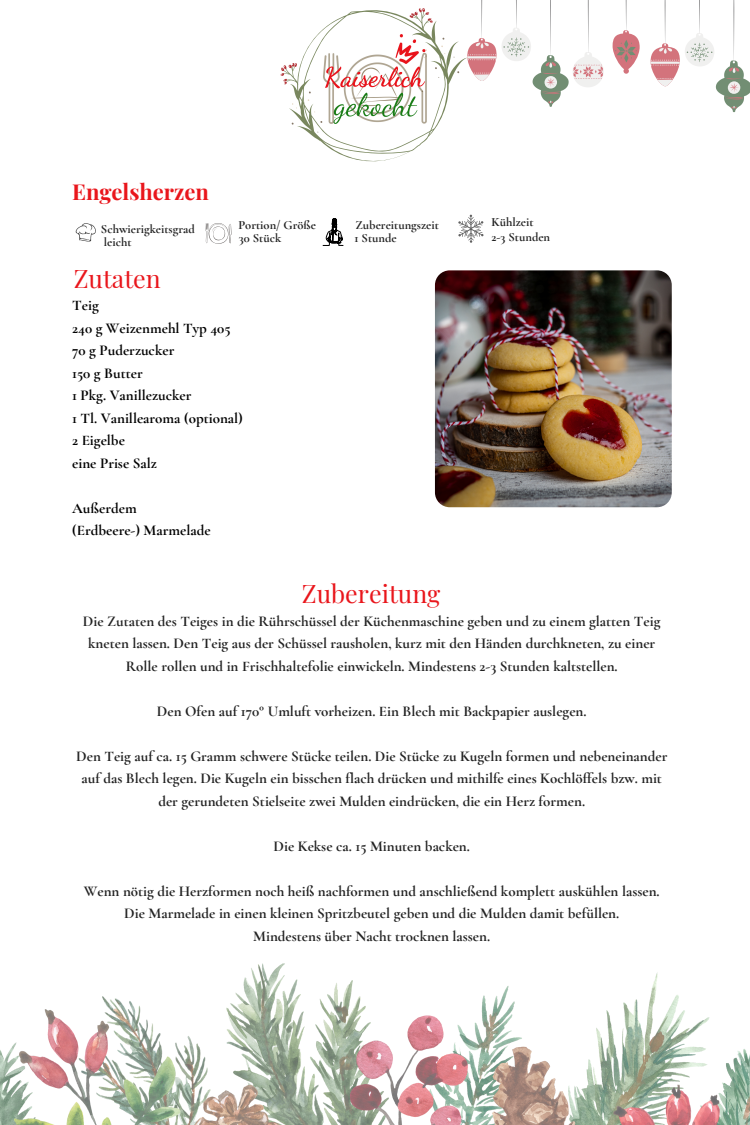
<style>
.page{position:relative;width:750px;height:1125px;background:#fff}
.page>*{position:absolute;margin:0;border:0;box-sizing:border-box;transform-origin:0 0}
.t1{font:25px "Playfair Display";color:#e9161c}
.t2{font:700 21.88px "Playfair Display";color:#e9161c}
.t3{font:700 15px/22.5px "Cormorant Garamond";color:#222;text-align:center}
.t4{font:700 15px "Cormorant Garamond";color:#000}
.t5{font:700 12.5px "Cormorant Garamond";color:#222}
</style>
<div class="page">
<svg style="left:75px;top:223px;width:21px;height:19px"></svg>
<svg style="left:205px;top:223px;width:26px;height:21px"></svg>
<svg style="left:323px;top:218px;width:20px;height:28px"></svg>
<img style="left:0;top:964px;width:750px;height:161px">
<img style="left:435px;top:270px;width:237px;height:237px;border-radius:15px">
<svg style="left:613px;top:0;width:27px;height:74px"></svg>
<svg style="left:280px;top:0;width:324px;height:162px"></svg>
<svg style="left:651px;top:0;width:99px;height:112px"></svg>
<svg style="left:458px;top:215px;width:26px;height:28px"></svg>
<p class="t2" style="left:72px;top:176px;width:138px">Engelsherzen</p>
<p class="t5" style="left:101px;top:221px;width:95px">Schwierigkeitsgrad</p>
<p class="t5" style="left:104px;top:234px;width:29px">leicht</p>
<p class="t1" style="left:74px;top:261px;width:89px">Zutaten</p>
<p class="t5" style="left:492px;top:214px;width:43px">Kühlzeit</p>
<p class="t5" style="left:238px;top:218px;width:79px">Portion/ Größe</p>
<p class="t5" style="left:239px;top:231px;width:44px">30 Stück</p>
<p class="t5" style="left:492px;top:229px;width:60px">2-3 Stunden</p>
<p class="t5" style="left:355px;top:218px;width:85px">Zubereitungszeit</p>
<p class="t5" style="left:355px;top:231px;width:44px">1 Stunde</p>
<p class="t4" style="left:72px;top:296px;width:28px">Teig</p>
<p class="t4" style="left:72px;top:319px;width:160px">240 g Weizenmehl Typ 405</p>
<p class="t4" style="left:72px;top:341px;width:104px">70 g Puderzucker</p>
<p class="t4" style="left:72px;top:364px;width:72px">150 g Butter</p>
<p class="t4" style="left:72px;top:386px;width:121px">1 Pkg. Vanillezucker</p>
<p class="t4" style="left:72px;top:409px;width:172px">1 Tl. Vanillearoma (optional)</p>
<p class="t4" style="left:72px;top:431px;width:54px">2 Eigelbe</p>
<p class="t4" style="left:72px;top:454px;width:86px">eine Prise Salz</p>
<p class="t4" style="left:72px;top:499px;width:66px">Außerdem</p>
<p class="t4" style="left:72px;top:521px;width:140px">(Erdbeere-) Marmelade</p>
<p class="t1" style="left:302px;top:576px;width:140px">Zubereitung</p>
<p class="t3" style="left:83px;top:610px;width:579px">Die Zutaten des Teiges in die Rührschüssel der Küchenmaschine geben und zu einem glatten Teig kneten lassen. Den Teig aus der Schüssel rausholen, kurz mit den Händen durchkneten, zu einer<br>Rolle rollen und in Frischhaltefolie einwickeln. Mindestens 2-3 Stunden kaltstellen.</p>
<p class="t3" style="left:157px;top:700px;width:431px">Den Ofen auf 170° Umluft vorheizen. Ein Blech mit Backpapier auslegen.</p>
<p class="t3" style="left:76px;top:745px;width:593px">Den Teig auf ca. 15 Gramm schwere Stücke teilen. Die Stücke zu Kugeln formen und nebeneinander auf das Blech legen. Die Kugeln ein bisschen flach drücken und mithilfe eines Kochlöffels bzw. mit der gerundeten Stielseite zwei Mulden eindrücken, die ein Herz formen.</p>
<p class="t3" style="left:274px;top:835px;width:198px">Die Kekse ca. 15 Minuten backen.</p>
<p class="t3" style="left:84px;top:880px;width:577px">Wenn nötig die Herzformen noch heiß nachformen und anschließend komplett auskühlen lassen.</p>
<p class="t3" style="left:124px;top:902px;width:497px">Die Marmelade in einen kleinen Spritzbeutel geben und die Mulden damit befüllen.</p>
<p class="t3" style="left:253px;top:925px;width:238px">Mindestens über Nacht trocknen lassen.</p>
</div>
